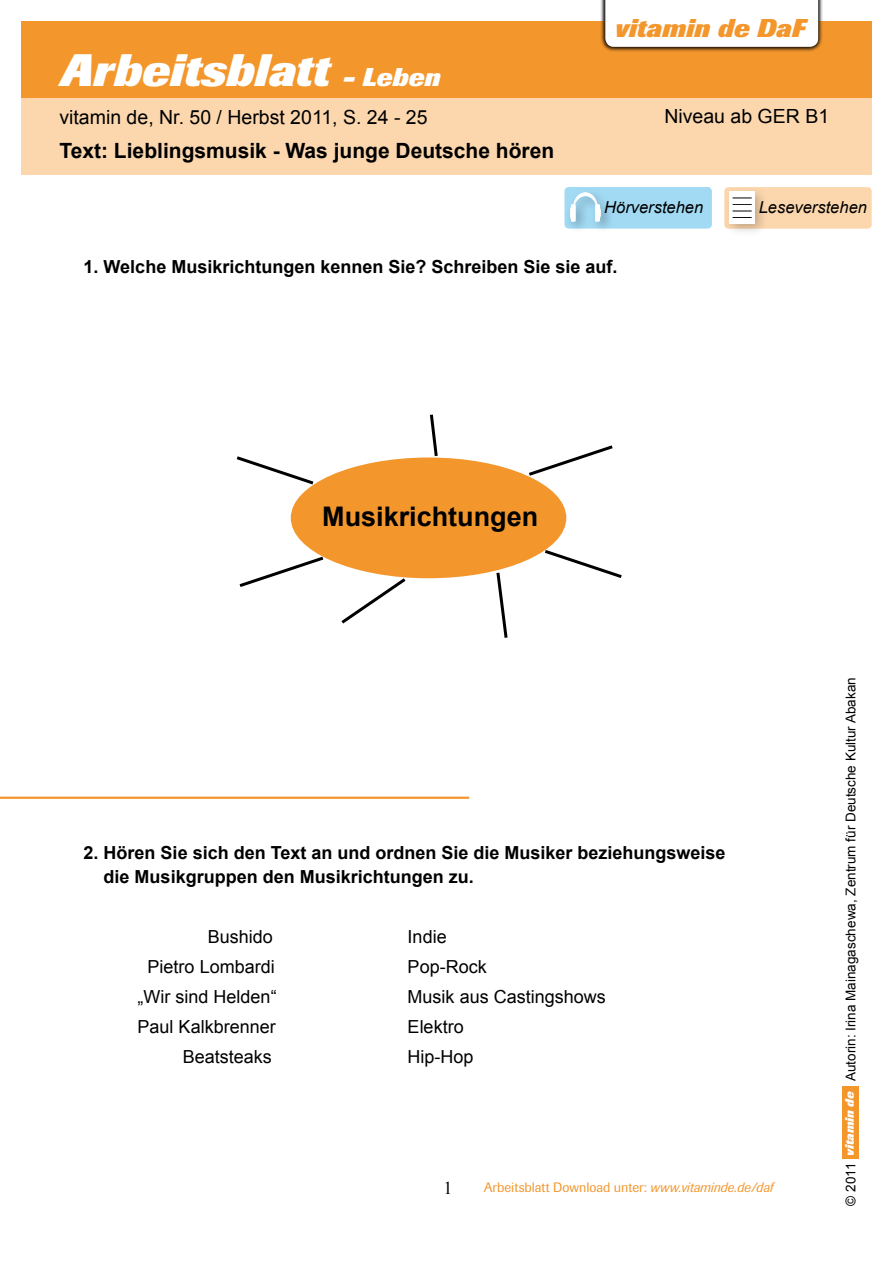
<style>
.page{position:relative;width:893px;height:1263px;background:#fff}
.page>*{position:absolute;margin:0;border:0;box-sizing:border-box;transform-origin:0 0}
.t1{font:italic 800 45px "Imago";color:#fff}
.t2{font:700 27px "Arial";color:#000}
.t3{font:italic 800 25.5px "Imago";letter-spacing:.005em;color:#f3972d}
.t4{font:italic 800 25.5px "Imago";color:#fff}
.t5{font:700 21px "Arial";color:#000}
.t6{font:19.5px "Arial";color:#000}
.t7{font:700 18px/24px "Arial";color:#000}
.t8{font:18px "Arial";color:#000}
.t9{font:italic 16.5px "Arial";color:#000}
.t10{font:13.5px "Arial";color:#000}
.t11{font:13.5px "Imago";color:#f3972d}
.t12{font:italic 800 12px "Imago";color:#fff}
.s1{font-style:italic}
</style>
<div class="page">
<div style="left:291px;top:457px;width:275px;height:121px;background:#f3972d;border-radius:50%"></div>
<svg style="left:236px;top:456px;width:81px;height:31px"></svg>
<svg style="left:541px;top:547px;width:81px;height:31px"></svg>
<svg style="left:495px;top:569px;width:13px;height:69px"></svg>
<svg style="left:239px;top:554px;width:88px;height:33px"></svg>
<svg style="left:526px;top:445px;width:87px;height:33px"></svg>
<svg style="left:428px;top:414px;width:12px;height:44px"></svg>
<svg style="left:341px;top:575px;width:68px;height:49px"></svg>
<div style="left:21px;top:98px;width:851px;height:76px;background:#fcd7ae"></div>
<div style="left:21px;top:21px;width:851px;height:77px;background:#f3972d"></div>
<div style="left:600px;top:0;width:224px;height:52px;background:#000;opacity:.7"></div>
<div style="left:605px;top:0;width:213px;height:47px;background:#fff"></div>
<div style="left:724px;top:187px;width:148px;height:42px;background:#fcd7ae;border-radius:4px"></div>
<div style="left:723px;top:186px;width:46px;height:52px;background:#000;opacity:.22"></div>
<div style="left:729px;top:192px;width:26px;height:32px;background:#fff"></div>
<svg style="left:733px;top:211px;width:19px;height:7px"></svg>
<svg style="left:733px;top:198px;width:19px;height:7px"></svg>
<div style="left:842px;top:1086px;width:17px;height:72px;background:#f3972d"></div>
<div style="left:564px;top:187px;width:148px;height:42px;background:#a2daf4;border-radius:4px"></div>
<div style="left:564px;top:187px;width:52px;height:49px;background:#000;opacity:.4"></div>
<div style="left:571px;top:205px;width:4px;height:16px;border:1px solid #fff"></div>
<div style="left:595px;top:205px;width:4px;height:16px;border:1px solid #fff"></div>
<svg style="left:573px;top:193px;width:24px;height:17px"></svg>
<div style="left:570px;top:207px;width:5px;height:12px;background:#fff;border-radius:50%"></div>
<div style="left:570px;top:207px;width:5px;height:12px;border:1px solid #fff;border-radius:50%"></div>
<div style="left:596px;top:207px;width:4px;height:12px;border:1px solid #fff;border-radius:50%"></div>
<hr style="left:0;top:797px;width:469px;height:2px;background:#f3972d">
<h1 class="t1" style="left:60px;top:45px;width:271px">Arbeitsblatt</h1>
<h3 class="t4" style="left:343px;top:63px;width:99px">- Leben</h3>
<h3 class="t3" style="left:615px;top:13px;width:192px">vitamin de DaF</h3>
<p class="t6" style="left:59px;top:104px;width:370px">vitamin de, Nr. 50 / Herbst 2011, S. 24 - 25</p>
<p class="t6" style="left:664px;top:104px;width:166px">Niveau ab GER B1</p>
<p class="t5" style="left:60px;top:137px;width:496px">Text: Lieblingsmusik - Was junge Deutsche hören</p>
<p class="t9" style="left:604px;top:197px;width:101px">Hörverstehen</p>
<p class="t7" style="left:84px;top:255px;width:535px">1. Welche Musikrichtungen kennen Sie? Schreiben Sie sie auf.</p>
<p class="t9" style="left:759px;top:197px;width:110px">Leseverstehen</p>
<h2 class="t2" style="left:322px;top:498px;width:218px">Musikrichtungen</h2>
<p class="t7" style="left:104px;top:841px;width:623px;text-indent:-20px">2. Hören Sie sich den Text an und ordnen Sie die Musiker beziehungsweise die Musikgruppen den Musikrichtungen zu.</p>
<p class="t8" style="left:208px;top:924px;width:67px">Bushido</p>
<p class="t8" style="left:408px;top:924px;width:41px">Indie</p>
<p class="t8" style="left:148px;top:954px;width:129px">Pietro Lombardi</p>
<p class="t8" style="left:408px;top:954px;width:81px">Pop-Rock</p>
<p class="t8" style="left:138px;top:984px;width:141px">„Wir sind Helden“</p>
<p class="t8" style="left:408px;top:984px;width:200px">Musik aus Castingshows</p>
<p class="t8" style="left:138px;top:1014px;width:140px">Paul Kalkbrenner</p>
<p class="t8" style="left:408px;top:1014px;width:58px">Elektro</p>
<p class="t8" style="left:183px;top:1044px;width:91px">Beatsteaks</p>
<p class="t8" style="left:408px;top:1044px;width:68px">Hip-Hop</p>
<p class="t10" style="left:842px;top:1081px;width:405px;rotate:-90deg">Autorin: Irina Mainagaschewa, Zentrum für Deutsche Kultur Abakan</p>
<p class="t11" style="left:484px;top:1180px;width:291px">Arbeitsblatt Download unter: <span class="s1">www.vitaminde.de/daf</span></p>
<p class="t12" style="left:843px;top:1156px;width:66px;rotate:-90deg">vitamin de</p>
<p class="t10" style="left:842px;top:1205px;width:44px;rotate:-90deg">© 2011</p>
</div>
